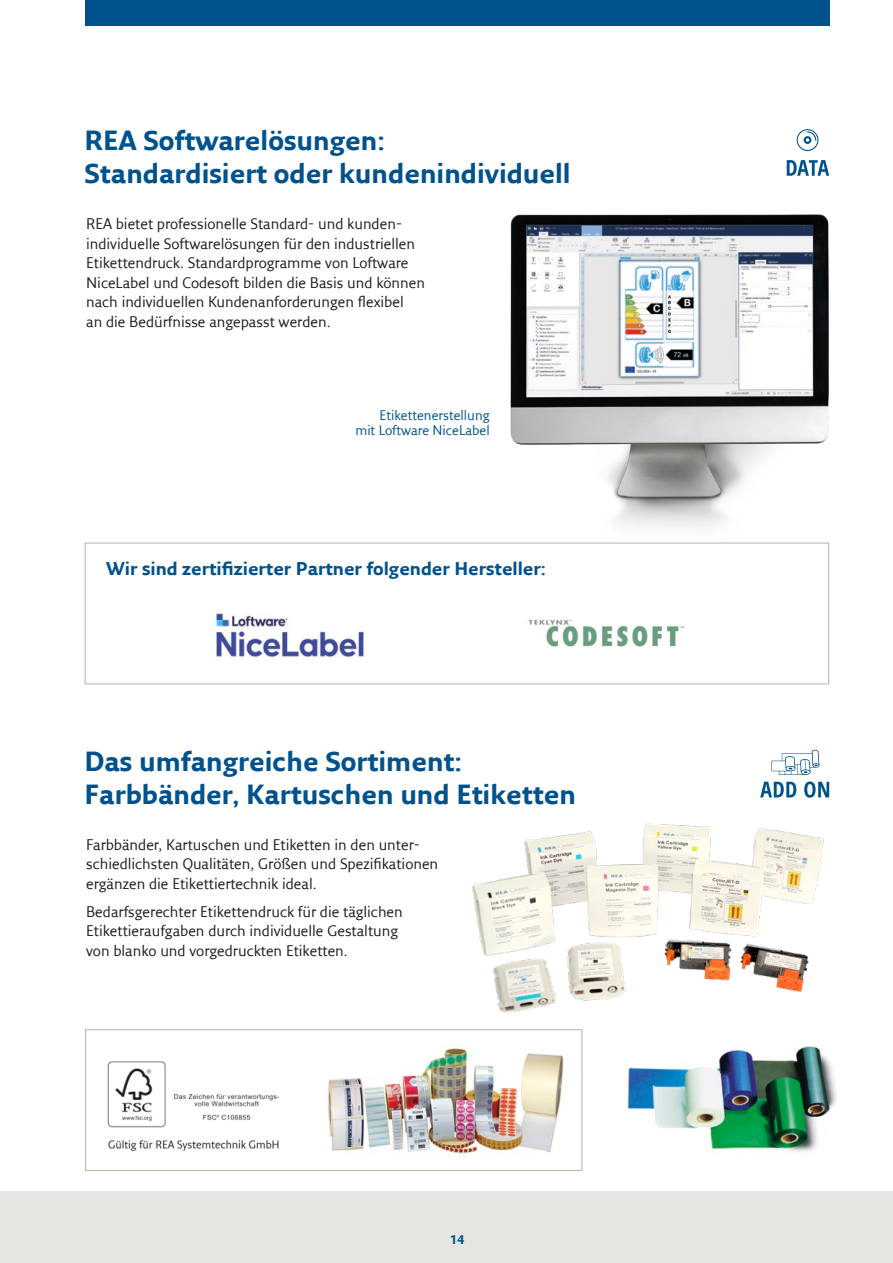
<style>
.page{position:relative;width:893px;height:1263px;background:#fff}
.page>*{position:absolute;margin:0;border:0;box-sizing:border-box;transform-origin:0 0}
.t1{font:700 27px/33px "Fresco Sans LF";color:#00528d}
.t2{font:700 18px "Fresco Sans LF";color:#00528d}
.t3{font:15px/19.5px "Fresco Sans LF";color:#1d1d1b}
.t4{font:13.5px/15px "Fresco Sans LF";color:#00528d;text-align:right}
.t5{font:700 12px "Fresco Sans LF";color:#00528d}
</style>
<div class="page">
<div style="left:0;top:1191px;width:893px;height:72px;background:#e7e5df"></div>
<img style="left:107px;top:1061px;width:173px;height:91px">
<svg style="left:797px;top:129px;width:21px;height:15px"></svg>
<img style="left:627px;top:1082px;width:210px;height:70px">
<img style="left:328px;top:1078px;width:235px;height:76px">
<img style="left:400px;top:749px;width:435px;height:333px">
<div style="left:85px;top:0;width:744px;height:26px;background:#00528d"></div>
<div style="left:85px;top:1029px;width:498px;height:142px;border:1px solid #c0bbaf"></div>
<div style="left:85px;top:542px;width:744px;height:142px;background:#fff;border:1px solid #c0bbaf"></div>
<img style="left:300px;top:144px;width:530px;height:449px">
<img style="left:528px;top:619px;width:157px;height:29px">
<svg style="left:760px;top:782px;width:36px;height:15px"></svg>
<svg style="left:804px;top:781px;width:25px;height:17px"></svg>
<svg style="left:771px;top:750px;width:48px;height:25px"></svg>
<img style="left:215px;top:613px;width:149px;height:45px">
<h1 class="t1" style="left:84px;top:124px;width:488px">REA Softwarelösungen:<br>Standardisiert oder kundenindividuell</h1>
<p class="t3" style="left:86px;top:214px;width:340px">REA bietet professionelle Standard- und kunden&shy;individuelle Softwarelösungen für den industriellen Etikettendruck. Standardprogramme von Loftware NiceLabel und Codesoft bilden die Basis und können nach individuellen Kundenanforderungen flexibel<br>an die Bedürfnisse angepasst werden.</p>
<p class="t4" style="left:355px;top:408px;width:136px">Etikettenerstellung<br>mit Loftware NiceLabel</p>
<p class="t2" style="left:106px;top:557px;width:441px">Wir sind zertifizierter Partner folgender Hersteller:</p>
<h1 class="t1" style="left:84px;top:745px;width:493px">Das umfangreiche Sortiment:<br>Farbbänder, Kartuschen und Etiketten</h1>
<p class="t3" style="left:86px;top:834px;width:354px">Farbbänder, Kartuschen und Etiketten in den unter&shy;schiedlichsten Qualitäten, Größen und Spezifikationen ergänzen die Etikettiertechnik ideal.</p>
<p class="t3" style="left:86px;top:901px;width:318px">Bedarfsgerechter Etikettendruck für die täglichen<br>Etikettieraufgaben durch individuelle Gestaltung von blanko und vorgedruckten Etiketten.</p>
<p class="t5" style="left:450px;top:1233px;width:16px">14</p>
</div>
